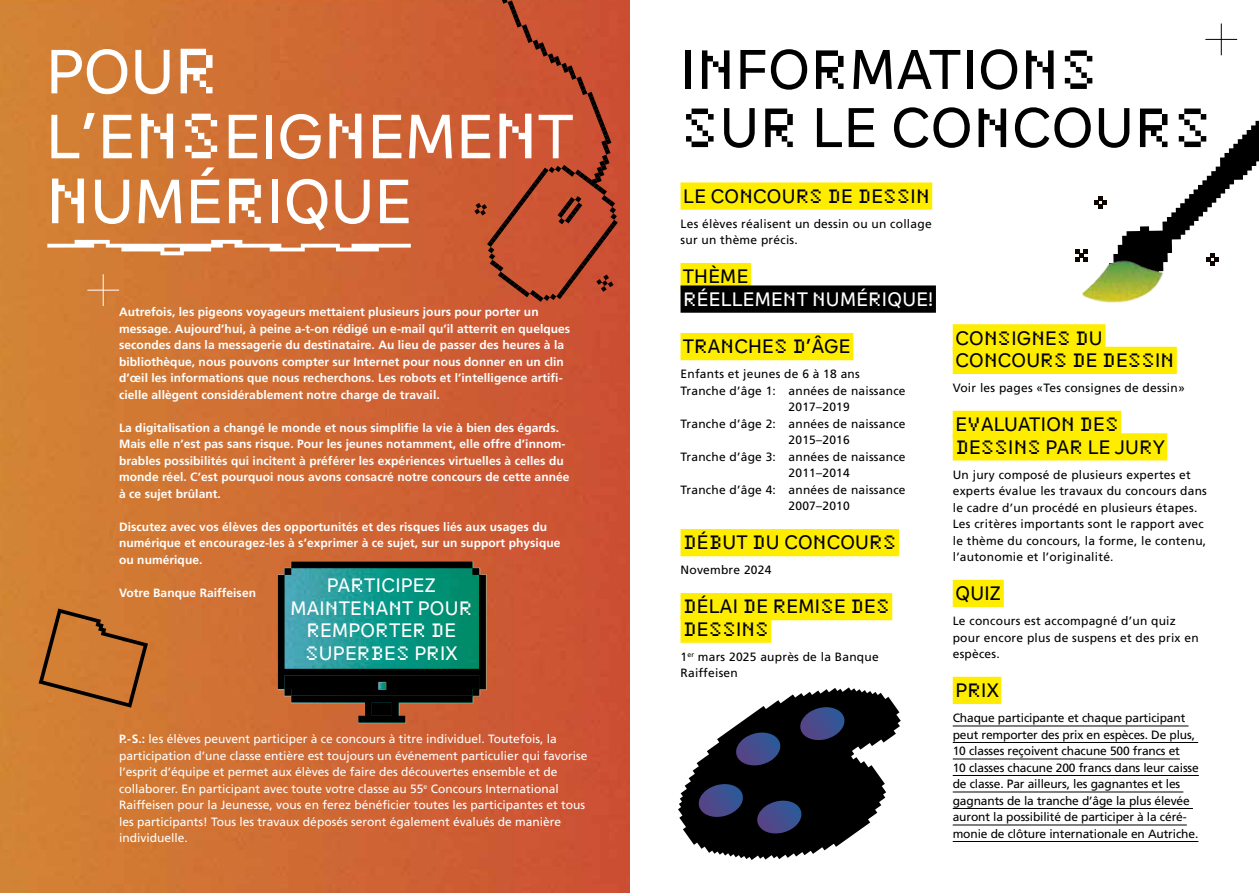
<style>
.page{position:relative;width:1259px;height:893px;background:#fff}
.page>*{position:absolute;margin:0;border:0;box-sizing:border-box;transform-origin:0 0}
.t1{font:64.95px/64.9px "Genos GFG";color:#fff}
.t2{font:58.2px/58.2px "Genos GFG";letter-spacing:.015em;color:#000}
.t3{font:20.25px/22.5px "Genos GFG";letter-spacing:.015em;color:#000}
.t4{font:20.25px/22.5px "Genos GFG";letter-spacing:.015em;color:#fff}
.t5{font:17.7px "Color Basic";color:#000}
.t6{font:700 12px/16.5px "Frutiger LT Com";letter-spacing:.005em;color:#fff}
.t7{font:12px/16.5px "Frutiger LT Com";letter-spacing:.02em;color:#000}
.t8{font:12px/16.5px "Frutiger LT Com";color:#fff}
.t9{font:12px/16.5px "Frutiger LT Com";letter-spacing:-.01em;color:#000}
.s1{font-family:"Color Basic";font-size:58.35px}
.s2{font-family:"Frutiger LT Com"}
.s3{font-family:"Color Basic";font-size:50.4px}
.s4{font-family:"Color Basic";font-size:17.7px}
.s5{color:#000}
.s6{font-family:"Genos GFG";font-size:20.25px}
.s7{font-weight:700}
</style>
<div class="page">
<img style="left:3px;top:0;width:626px;height:893px">
<hr style="left:0;top:0;width:3px;height:893px;background:#d18436">
<div style="left:680px;top:182px;width:252px;height:28px;background:#ffed00"></div>
<div style="left:680px;top:263px;width:71px;height:27px;background:#ffed00"></div>
<div style="left:680px;top:285px;width:256px;height:28px;background:#000"></div>
<div style="left:680px;top:333px;width:173px;height:27px;background:#ffed00"></div>
<div style="left:680px;top:529px;width:219px;height:27px;background:#ffed00"></div>
<div style="left:680px;top:593px;width:212px;height:27px;background:#ffed00"></div>
<div style="left:680px;top:615px;width:91px;height:28px;background:#ffed00"></div>
<div style="left:952px;top:324px;width:153px;height:27px;background:#ffed00"></div>
<div style="left:952px;top:347px;width:224px;height:27px;background:#ffed00"></div>
<div style="left:952px;top:411px;width:169px;height:27px;background:#ffed00"></div>
<div style="left:952px;top:433px;width:215px;height:27px;background:#ffed00"></div>
<div style="left:952px;top:580px;width:51px;height:27px;background:#ffed00"></div>
<div style="left:952px;top:677px;width:49px;height:27px;background:#ffed00"></div>
<hr style="left:952px;top:726px;width:236px;height:1px;background:#000">
<hr style="left:952px;top:742px;width:246px;height:1px;background:#000">
<hr style="left:952px;top:759px;width:228px;height:1px;background:#000">
<hr style="left:952px;top:775px;width:246px;height:1px;background:#000">
<hr style="left:952px;top:792px;width:231px;height:1px;background:#000">
<hr style="left:952px;top:808px;width:241px;height:1px;background:#000">
<hr style="left:952px;top:825px;width:234px;height:1px;background:#000">
<hr style="left:952px;top:841px;width:246px;height:1px;background:#000">
<svg style="left:678px;top:687px;width:223px;height:173px"></svg>
<img style="left:1078px;top:299px;width:58px;height:35px">
<svg style="left:1075px;top:121px;width:184px;height:178px"></svg>
<svg style="left:47px;top:240px;width:364px;height:15px"></svg>
<hr style="left:87px;top:290px;width:32px;height:1px;background:#fff">
<hr style="left:103px;top:274px;width:1px;height:32px;background:#fff">
<hr style="left:1205px;top:39px;width:32px;height:1px;background:#000">
<hr style="left:1221px;top:24px;width:1px;height:31px;background:#000">
<svg style="left:39px;top:609px;width:109px;height:99px;background:#ba6e2e"></svg>
<svg style="left:474px;top:0;width:144px;height:302px;background:#bd4f2f"></svg>
<img style="left:236px;top:520px;width:286px;height:243px">
<svg style="left:278px;top:561px;width:208px;height:161px;background:#256f62"></svg>
<img style="left:327px;top:630px;width:110px;height:111px">
<h1 class="t1" style="left:46px;top:39px;width:530px">POU<span class="s1">R<br></span>L<span class="s2">’</span>E<span class="s1">NS</span>EIG<span class="s1">N</span>EME<span class="s1">N</span>T<br><span class="s1">N</span>UMÉ<span class="s1">R</span>IQUE</h1>
<h2 class="t2" style="left:680px;top:40px;width:533px">I<span class="s3">N</span>FO<span class="s3">R</span>MATIO<span class="s3">NS<br>S</span>U<span class="s3">R</span> LE CO<span class="s3">N</span>COU<span class="s3">RS</span></h2>
<h3 class="t3" style="left:683px;top:185px;width:248px">LE CO<span class="s4">N</span>COU<span class="s4">RS D</span>E <span class="s4">D</span>E<span class="s4">SS</span>I<span class="s4">N</span></h3>
<p class="t7" style="left:680px;top:216px;width:253px">Les élèves réalisent un dessin ou un collage sur un thème précis.</p>
<h3 class="t4" style="left:682px;top:265px;width:252px"><span class="s5">THÈME<br></span><span class="s4">R</span>ÉELLEME<span class="s4">N</span>T <span class="s4">N</span>UMÉ<span class="s4">R</span>IQUE!</h3>
<h3 class="t3" style="left:682px;top:335px;width:169px">T<span class="s4">R</span>A<span class="s4">N</span>CHE<span class="s4">S D</span><span class="s2">’</span>ÂGE</h3>
<p class="t7" style="left:680px;top:366px;width:181px">Enfants et jeunes de 6 à 18 ans</p>
<p class="t7" style="left:680px;top:383px;width:227px">Tranche d’âge 1: années de naissance</p>
<p class="t7" style="left:788px;top:399px;width:63px">2017–2019</p>
<p class="t7" style="left:680px;top:416px;width:227px">Tranche d’âge 2: années de naissance</p>
<p class="t7" style="left:788px;top:432px;width:63px">2015–2016</p>
<p class="t7" style="left:680px;top:449px;width:227px">Tranche d’âge 3: années de naissance</p>
<p class="t7" style="left:788px;top:465px;width:63px">2011–2014</p>
<p class="t7" style="left:680px;top:482px;width:227px">Tranche d’âge 4: années de naissance</p>
<p class="t7" style="left:788px;top:498px;width:63px">2007–2010</p>
<h3 class="t3" style="left:683px;top:531px;width:215px"><span class="s4">D</span>É<span class="s4">B</span>UT <span class="s4">D</span>U CO<span class="s4">N</span>COU<span class="s4">RS</span></h3>
<p class="t7" style="left:680px;top:562px;width:92px">Novembre 2024</p>
<h3 class="t3" style="left:683px;top:595px;width:208px"><span class="s4">D</span>ÉLAI <span class="s4">D</span>E <span class="s4">R</span>EMI<span class="s4">S</span>E <span class="s4">D</span>E<span class="s4">S</span></h3>
<h3 class="t5" style="left:683px;top:619px;width:87px">D<span class="s6">E</span>SS<span class="s6">I</span>NS</h3>
<p class="t7" style="left:680px;top:649px;width:200px">1<sup>er</sup> mars 2025 auprès de la Banque<br>Raiffeisen</p>
<p class="t6" style="left:119px;top:304px;width:453px">Autrefois, les pigeons voyageurs mettaient plusieurs jours pour porter un message. Aujourd’hui, à peine a-t-on rédigé un e-mail qu’il atterrit en quelques secondes dans la messagerie du destinataire. Au lieu de passer des heures à la bibliothèque, nous pouvons compter sur Internet pour nous donner en un clin d’œil les informations que nous recherchons. Les robots et l’intelligence artifi&shy;cielle allègent considérablement notre charge de travail.</p>
<p class="t6" style="left:119px;top:420px;width:452px">La digitalisation a changé le monde et nous simplifie la vie à bien des égards.<br>Mais elle n’est pas sans risque. Pour les jeunes notamment, elle offre d’innom&shy;brables possibilités qui incitent à préférer les expériences virtuelles à celles du monde réel. C’est pourquoi nous avons consacré notre concours de cette année à ce sujet brûlant.</p>
<p class="t6" style="left:119px;top:519px;width:443px">Discutez avec vos élèves des opportunités et des risques liés aux usages du numérique et encouragez-les à s’exprimer à ce sujet, sur un support physique ou numérique.</p>
<p class="t6" style="left:119px;top:585px;width:138px">Votre Banque Raiffeisen</p>
<h3 class="t3" style="left:955px;top:327px;width:220px">CO<span class="s4">NS</span>IG<span class="s4">N</span>E<span class="s4">S D</span>U<br>CO<span class="s4">N</span>COU<span class="s4">RS D</span>E <span class="s4">D</span>E<span class="s4">SS</span>I<span class="s4">N</span></h3>
<p class="t7" style="left:952px;top:380px;width:233px">Voir les pages «Tes consignes de dessin»</p>
<h3 class="t3" style="left:955px;top:413px;width:211px">E<span class="s4">V</span>ALUATIO<span class="s4">N D</span>E<span class="s4">S<br>D</span>E<span class="s4">SS</span>I<span class="s4">NS</span> PA<span class="s4">R</span> LE JU<span class="s4">R</span>Y</h3>
<p class="t7" style="left:952px;top:466px;width:256px">Un jury composé de plusieurs expertes et experts évalue les travaux du concours dans le cadre d’un procédé en plusieurs étapes.<br>Les critères importants sont le rapport avec le thème du concours, la forme, le contenu, l’autonomie et l’originalité.</p>
<h3 class="t3" style="left:955px;top:582px;width:47px">QUIZ</h3>
<p class="t7" style="left:952px;top:613px;width:247px">Le concours est accompagné d’un quiz pour encore plus de suspens et des prix en espèces.</p>
<h3 class="t3" style="left:955px;top:679px;width:45px">P<span class="s4">R</span>IX</h3>
<p class="t9" style="left:952px;top:710px;width:248px">Chaque participante et chaque participant peut remporter des prix en espèces. De plus, 10 classes reçoivent chacune 500 francs et<br>10 classes chacune 200 francs dans leur caisse de classe. Par ailleurs, les gagnantes et les gagnants de la tranche d’âge la plus élevée auront la possibilité de participer à la céré&shy;monie de clôture internationale en Autriche.</p>
<h3 class="t4" style="left:290px;top:574px;width:183px;text-align:center">PA<span class="s4">R</span>TICIPEZ<br>MAI<span class="s4">N</span>TE<span class="s4">N</span>A<span class="s4">N</span>T POU<span class="s4">R<br>R</span>EMPO<span class="s4">R</span>TE<span class="s4">R D</span>E<br><span class="s4">S</span>UPE<span class="s4">RB</span>E<span class="s4">S</span> P<span class="s4">R</span>IX</h3>
<p class="t8" style="left:119px;top:731px;width:470px"><span class="s7">P.-S.:</span> les élèves peuvent participer à ce concours à titre individuel. Toutefois, la participation d’une classe entière est toujours un événement particulier qui favorise l’esprit d’équipe et permet aux élèves de faire des découvertes ensemble et de collaborer. En participant avec toute votre classe au 55<sup>e</sup> Concours International Raiffeisen pour la Jeunesse, vous en ferez bénéficier toutes les participantes et tous les participants! Tous les travaux déposés seront également évalués de manière individuelle.</p>
</div>
